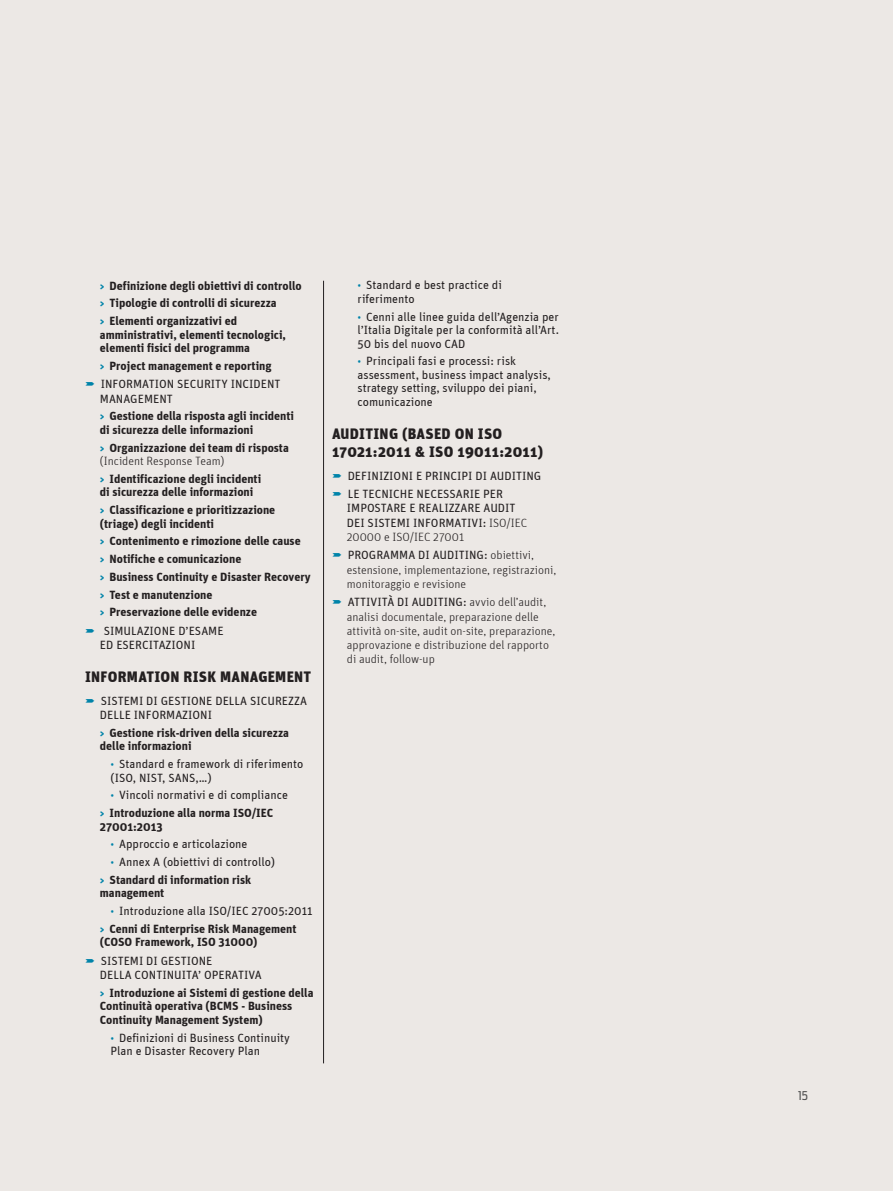
<style>
.page{position:relative;width:893px;height:1191px;background:#ece8e5}
.page>*{position:absolute;margin:0;border:0;box-sizing:border-box;transform-origin:0 0}
.t1{font:900 15px/18px "Unit";letter-spacing:.02em;color:#231f20}
.t2{font:12px/13.5px "Unit";color:#231f20}
.t3{font:700 12px/17.7px "Unit";color:#231f20}
.t4{font:300 12px/14.2px "Unit";color:#231f20}
.t5{font:12px "Antenna Cond";color:#57585a}
.s1{font-family:"Unit Slab Pro";font-weight:900;font-size:10.5px;color:#0083a9}
.s2{font-weight:400}
.s3{font-weight:300}
.s4{font-size:10.5px;color:#0083a9}
.s5{font-weight:700}
</style>
<div class="page">
<hr style="left:323px;top:281px;width:1px;height:782px;background:#231f20">
<p class="t3" style="left:100px;top:276px;width:203px"><span class="s1">&gt;</span> Definizione degli obiettivi di controllo <span class="s1">&gt;</span> Tipologie di controlli di sicurezza<br><span class="s1">&gt;</span> Elementi organizzativi ed</p>
<p class="t3" style="left:100px;top:327px;width:188px;line-height:13.5px">amministrativi, elementi tecnologici, elementi fisici del programma</p>
<p class="t3" style="left:100px;top:356px;width:182px;line-height:18.5px"><span class="s1">&gt;</span> Project management e reporting<br><span class="s2">INFORMATION SECURITY INCIDENT</span></p>
<p class="t3" style="left:100px;top:389px;width:196px"><span class="s2">MANAGEMENT<br></span><span class="s1">&gt;</span> Gestione della risposta agli incidenti</p>
<p class="t3" style="left:100px;top:420px;width:190px">di sicurezza delle informazioni<br><span class="s1">&gt;</span> Organizzazione dei team di risposta</p>
<p class="t3" style="left:100px;top:452px;width:163px"><span class="s3">(Incident Response Team)<br></span><span class="s1">&gt;</span> Identificazione degli incidenti</p>
<p class="t3" style="left:100px;top:483px;width:177px">di sicurezza delle informazioni<br><span class="s1">&gt;</span> Classificazione e prioritizzazione</p>
<p class="t3" style="left:100px;top:514px;width:116px">(triage) degli incidenti</p>
<p class="t3" style="left:100px;top:532px;width:202px"><span class="s1">&gt;</span> Contenimento e rimozione delle cause</p>
<p class="t3" style="left:100px;top:550px;width:143px"><span class="s1">&gt;</span> Notifiche e comunicazione</p>
<p class="t3" style="left:100px;top:567px;width:212px"><span class="s1">&gt;</span> Business Continuity e Disaster Recovery</p>
<p class="t3" style="left:100px;top:585px;width:114px"><span class="s1">&gt;</span> Test e manutenzione</p>
<p class="t3" style="left:100px;top:603px;width:159px"><span class="s1">&gt;</span> Preservazione delle evidenze</p>
<p class="t2" style="left:104px;top:624px;width:121px">SIMULAZIONE D’ESAME</p>
<p class="t2" style="left:100px;top:638px;width:97px">ED ESERCITAZIONI</p>
<p class="t1" style="left:85px;top:667px;width:228px">INFORMATION RISK MANAGEMENT</p>
<p class="t2" style="left:100px;top:693px;width:209px;line-height:14.2px">SISTEMI DI GESTIONE DELLA SICUREZZA<br>DELLE INFORMAZIONI</p>
<p class="t3" style="left:100px;top:725px;width:191px;line-height:13.5px"><span class="s1">&gt;</span> Gestione risk-driven della sicurezza delle informazioni</p>
<p class="t2" style="left:111px;top:757px;width:194px"><span class="s4">•</span> Standard e framework di riferimento (ISO, NIST, SANS,…)</p>
<p class="t2" style="left:100px;top:786px;width:189px;line-height:17.7px;text-indent:11px"><span class="s4">•</span> Vincoli normativi e di compliance <span class="s1">&gt;</span> <span class="s5">Introduzione alla norma ISO/IEC</span></p>
<p class="t3" style="left:100px;top:817px;width:64px">27001:2013</p>
<p class="t2" style="left:111px;top:837px;width:138px"><span class="s4">•</span> Approccio e articolazione</p>
<p class="t2" style="left:100px;top:853px;width:177px;line-height:17.7px;text-indent:11px"><span class="s4">•</span> Annex A (obiettivi di controllo) <span class="s1">&gt;</span> <span class="s5">Standard di information risk</span></p>
<p class="t3" style="left:100px;top:884px;width:66px">management</p>
<p class="t2" style="left:100px;top:902px;width:214px;line-height:17.7px;text-indent:11px"><span class="s4">•</span> Introduzione alla ISO/IEC 27005:2011 <span class="s1">&gt;</span> <span class="s5">Cenni di Enterprise Risk Management</span></p>
<p class="t3" style="left:100px;top:933px;width:159px">(COSO Framework, ISO 31000)</p>
<p class="t2" style="left:100px;top:953px;width:163px;line-height:14.2px">SISTEMI DI GESTIONE<br>DELLA CONTINUITA’ OPERATIVA</p>
<p class="t3" style="left:100px;top:985px;width:215px;line-height:13.5px"><span class="s1">&gt;</span> Introduzione ai Sistemi di gestione della<br>Continuità operativa (BCMS - Business<br>Continuity Management System)</p>
<p class="t2" style="left:111px;top:1030px;width:181px"><span class="s4">•</span> Definizioni di Business Continuity<br>Plan e Disaster Recovery Plan</p>
<p class="t2" style="left:357px;top:278px;width:146px"><span class="s4">•</span> Standard e best practice di riferimento</p>
<p class="t2" style="left:357px;top:309px;width:203px;text-align:justify"><span class="s4">•</span> Cenni alle linee guida dell’Agenzia per l’Italia Digitale per la conformità all’Art.<br>50 bis del nuovo CAD</p>
<p class="t2" style="left:357px;top:354px;width:195px"><span class="s4">•</span> Principali fasi e processi: risk assessment, business impact analysis, strategy setting, sviluppo dei piani, comunicazione</p>
<p class="t1" style="left:332px;top:424px;width:213px">AUDITING (BASED ON ISO<br>17021:2011 &amp; ISO 19011:2011)</p>
<p class="t2" style="left:348px;top:466px;width:195px;line-height:18.5px">DEFINIZIONI E PRINCIPI DI AUDITING<br>LE TECNICHE NECESSARIE PER</p>
<p class="t2" style="left:347px;top:501px;width:182px;line-height:14.2px">IMPOSTARE E REALIZZARE AUDIT<br>DEI SISTEMI INFORMATIVI: <span class="s3">ISO/IEC<br>20000 e ISO/IEC 27001</span></p>
<p class="t4" style="left:347px;top:548px;width:211px"><span class="s2">PROGRAMMA DI AUDITING:</span> obiettivi, estensione, implementazione, registrazioni, monitoraggio e revisione</p>
<p class="t4" style="left:347px;top:595px;width:210px"><span class="s2">ATTIVITÀ DI AUDITING:</span> avvio dell’audit, analisi documentale, preparazione delle attività on-site, audit on-site, preparazione, approvazione e distribuzione del rapporto di audit, follow-up</p>
<p class="t5" style="left:798px;top:1088px;width:11px">15</p>
</div>
